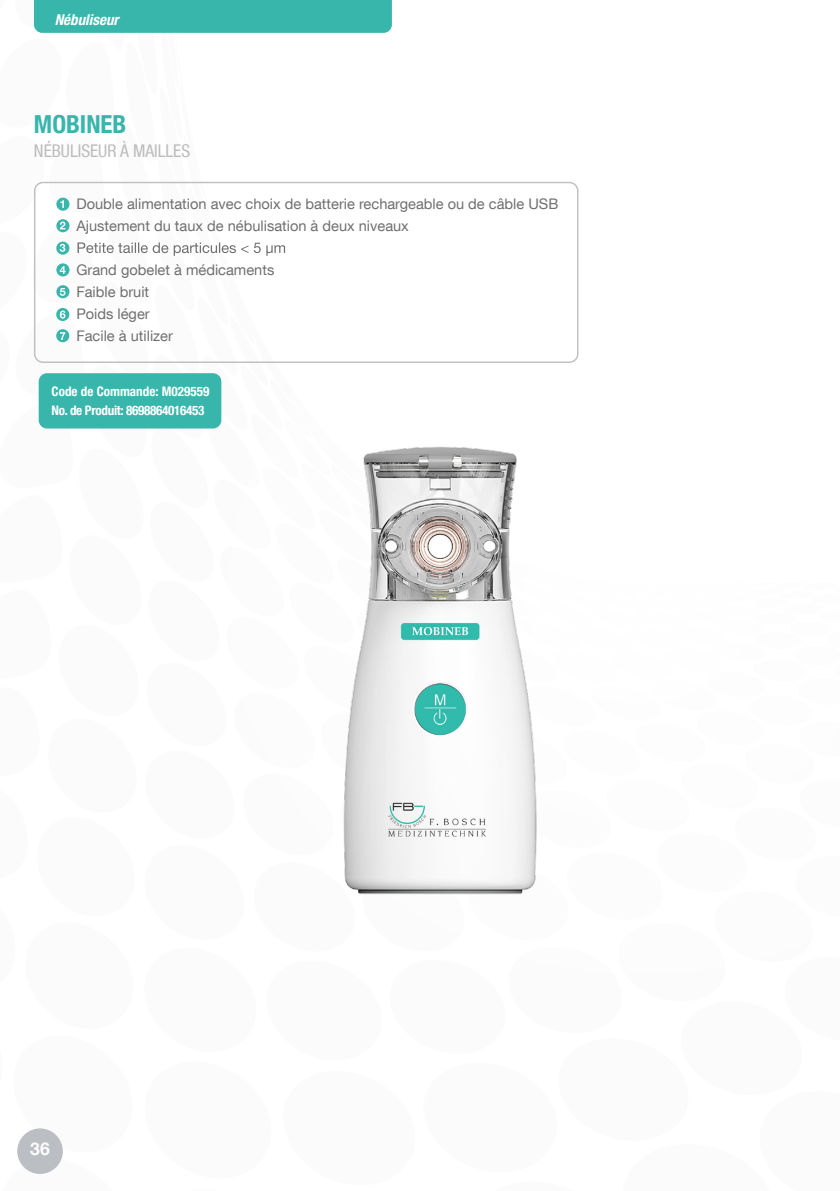
<style>
.page{position:relative;width:840px;height:1191px;background:#fff}
.page>*{position:absolute;margin:0;border:0;box-sizing:border-box;transform-origin:0 0}
.t1{font:700 condensed 24.8px "Helvetica Neue LT Com";color:#38b6ab}
.t2{font:condensed 17.6px "Helvetica Neue LT Com";color:#bdbcbc}
.t3{font:700 17.6px "Helvetica Neue LT Com";color:#fff}
.t4{font:italic 700 condensed 15px "Helvetica Neue LT Com";color:#fff}
.t5{font:14.6px/22px "Helvetica Neue LT Com";color:#706f6f}
.t6{font:700 condensed 13.2px/19px "Helvetica Neue LT Com";letter-spacing:-.025em;color:#fff}
</style>
<div class="page">
<div style="left:17px;top:1128px;width:46px;height:46px;background:#bbbec3;border-radius:50%"></div>
<div style="left:34px;top:0;width:357px;height:33px;background:#38b6ab"></div>
<div style="left:39px;top:373px;width:182px;height:55px;background:#38b6ab;border-radius:8px"></div>
<svg style="left:77px;top:242px;width:208px;height:14px"></svg>
<div style="left:56px;top:198px;width:13px;height:13px;background:#38b6ab;border-radius:50%"></div>
<svg style="left:56px;top:219px;width:13px;height:13px"></svg>
<svg style="left:56px;top:242px;width:13px;height:13px"></svg>
<svg style="left:56px;top:263px;width:13px;height:13px"></svg>
<svg style="left:60px;top:200px;width:4px;height:8px"></svg>
<svg style="left:60px;top:221px;width:5px;height:8px"></svg>
<svg style="left:60px;top:244px;width:5px;height:8px"></svg>
<svg style="left:60px;top:266px;width:5px;height:8px"></svg>
<div style="left:34px;top:182px;width:544px;height:181px;border:1px solid #bec0c2;border-radius:8px"></div>
<svg style="left:56px;top:285px;width:13px;height:13px"></svg>
<svg style="left:56px;top:308px;width:13px;height:13px"></svg>
<div style="left:56px;top:329px;width:13px;height:13px;background:#38b6ab;border-radius:50%"></div>
<svg style="left:60px;top:288px;width:5px;height:8px"></svg>
<svg style="left:60px;top:311px;width:5px;height:7px"></svg>
<svg style="left:60px;top:332px;width:5px;height:8px"></svg>
<img style="left:82px;top:421px;width:455px;height:474px">
<p class="t4" style="left:55px;top:11px;width:65px">Nébuliseur</p>
<h1 class="t1" style="left:34px;top:109px;width:94px">MOBINEB</h1>
<p class="t2" style="left:34px;top:141px;width:158px">NÉBULISEUR À MAILLES</p>
<p class="t5" style="left:76px;top:192px;width:483px">Double alimentation avec choix de batterie rechargeable ou de câble USB<br>Ajustement du taux de nébulisation à deux niveaux</p>
<p class="t5" style="left:76px;top:258px;width:199px">Grand gobelet à médicaments<br>Faible bruit<br>Poids léger<br>Facile à utilizer</p>
<p class="t6" style="left:52px;top:382px;width:159px">Code de Commande: M029559<br>No. de Produit: 8698864016453</p>
<p class="t3" style="left:30px;top:1137px;width:21px">36</p>
</div>
